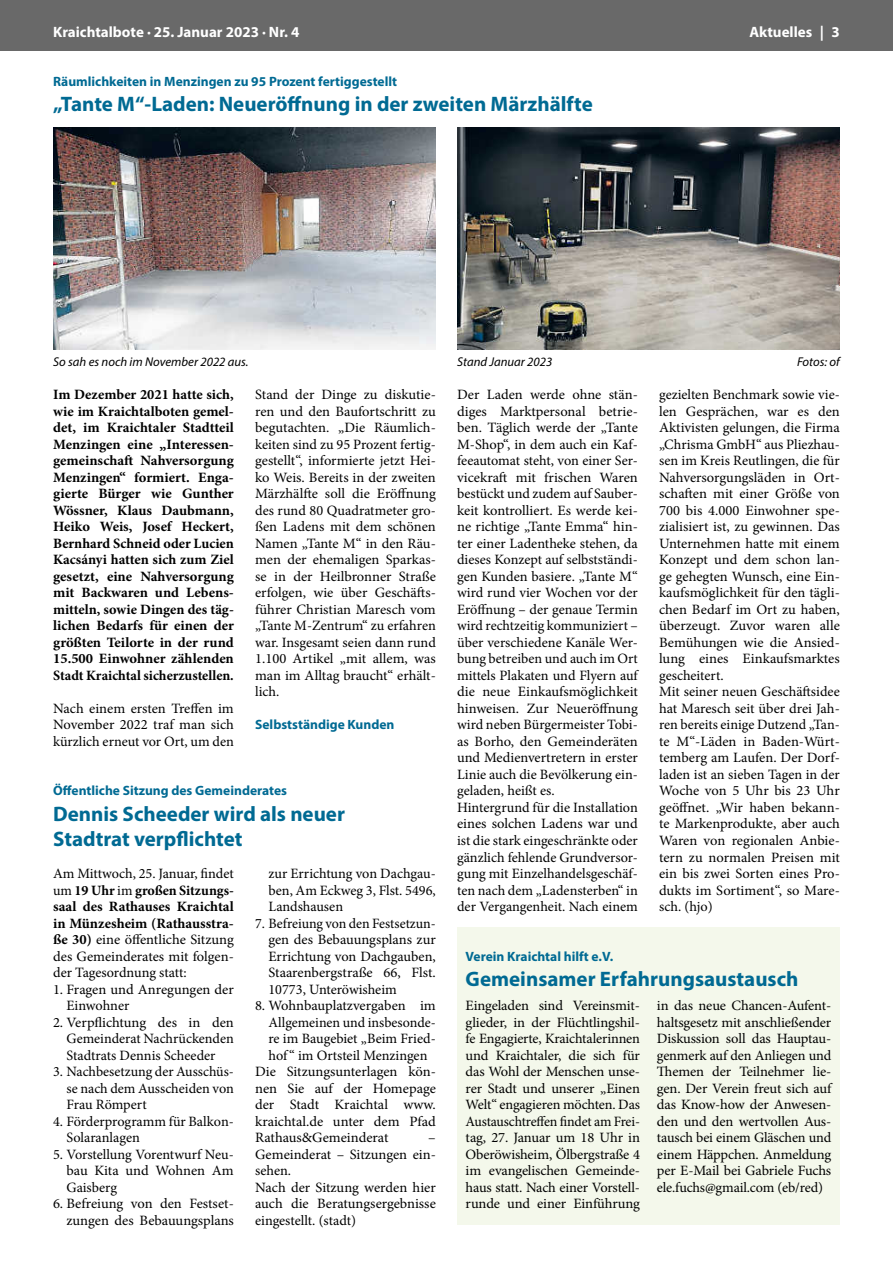
<style>
.page{position:relative;width:893px;height:1263px;background:#fff}
.page>*{position:absolute;margin:0;border:0;box-sizing:border-box;transform-origin:0 0}
.t1{font:700 21px/25.2px "Myriad Pro";color:#006a93}
.t2{font:700 15px "Myriad Pro";color:#fff}
.t3{font:14.25px/16.5px "Minion Pro";color:#000;text-align:justify}
.t4{font:700 14.25px/16.5px "Minion Pro";color:#000;text-align:justify}
.t5{font:700 13.5px "Myriad Pro";color:#006a93}
.t6{font:italic 12.75px "Myriad Pro";color:#000}
.s1{font-weight:700}
</style>
<div class="page">
<div style="left:0;top:0;width:893px;height:51px;background:#696969"></div>
<img style="left:53px;top:127px;width:383px;height:223px">
<img style="left:457px;top:127px;width:383px;height:223px">
<div style="left:457px;top:927px;width:383px;height:298px;background:#f4f8eb"></div>
<p class="t2" style="left:53px;top:22px;width:248px">Kraichtalbote · 25. Januar 2023 · Nr. 4</p>
<p class="t2" style="left:749px;top:22px;width:92px">Aktuelles | 3</p>
<p class="t5" style="left:53px;top:73px;width:345px">Räumlichkeiten in Menzingen zu 95 Prozent fertiggestellt</p>
<h1 class="t1" style="left:53px;top:91px;width:541px">„Tante M“-Laden: Neueröffnung in der zweiten Märzhälfte</h1>
<p class="t6" style="left:53px;top:354px;width:197px">So sah es noch im November 2022 aus.</p>
<p class="t6" style="left:457px;top:354px;width:97px">Stand Januar 2023</p>
<p class="t6" style="left:797px;top:354px;width:44px">Fotos: of</p>
<p class="t4" style="left:53px;top:386px;width:182px">Im Dezember 2021 hatte sich, wie im Kraichtalboten gemel&shy;det, im Kraichtaler Stadtteil Menzingen eine „Interessen&shy;gemeinschaft Nahversorgung Menzingen“ formiert. Enga&shy;gierte Bürger wie Gunther Wössner, Klaus Daubmann, Heiko Weis, Josef Heckert, Bernhard Schneid oder Lucien Kacsányi hatten sich zum Ziel gesetzt, eine Nahversorgung mit Backwaren und Lebens&shy;mitteln, sowie Dingen des täg&shy;lichen Bedarfs für einen der größten Teilorte in der rund 15.500 Einwohner zählenden Stadt Kraichtal sicherzustellen.</p>
<p class="t3" style="left:53px;top:700px;width:182px">Nach einem ersten Treffen im November 2022 traf man sich kürzlich erneut vor Ort, um den</p>
<p class="t3" style="left:255px;top:387px;width:182px">Stand der Dinge zu diskutie&shy;ren und den Baufortschritt zu begutachten. „Die Räumlich&shy;keiten sind zu 95 Prozent fertig&shy;gestellt“, informierte jetzt Hei&shy;ko Weis. Bereits in der zweiten Märzhälfte soll die Eröffnung des rund 80 Quadratmeter gro&shy;ßen Ladens mit dem schönen Namen „Tante M“ in den Räu&shy;men der ehemaligen Sparkas&shy;se in der Heilbronner Straße erfolgen, wie über Geschäfts&shy;führer Christian Maresch vom „Tante M-Zentrum“ zu erfahren war. Insgesamt seien dann rund 1.100 Artikel „mit allem, was man im Alltag braucht“ erhält&shy;lich.</p>
<p class="t5" style="left:255px;top:716px;width:141px">Selbstständige Kunden</p>
<p class="t5" style="left:53px;top:782px;width:235px">Öffentliche Sitzung des Gemeinderates</p>
<h1 class="t1" style="left:53px;top:800px;width:293px">Dennis Scheeder wird als neuer<br>Stadtrat verpflichtet</h1>
<p class="t3" style="left:53px;top:865px;width:182px">Am Mittwoch, 25. Januar, findet um <span class="s1">19 Uhr</span> im <span class="s1">großen Sitzungs&shy;saal des Rathauses Kraichtal in Münzesheim (Rathausstra&shy;ße 30)</span> eine öffentliche Sitzung des Gemeinderates mit folgen&shy;der Tagesordnung statt:</p>
<p class="t3" style="left:66px;top:981px;width:169px;text-indent:-13px">1. Fragen und Anregungen der<br>Einwohner</p>
<p class="t3" style="left:66px;top:1014px;width:169px;text-indent:-13px">2. Verpflichtung des in den Gemeinderat Nachrückenden Stadtrats Dennis Scheeder</p>
<p class="t3" style="left:66px;top:1063px;width:169px;text-indent:-13px">3. Nachbesetzung der Ausschüs&shy;se nach dem Ausscheiden von Frau Römpert</p>
<p class="t3" style="left:66px;top:1113px;width:169px;text-indent:-13px">4. Förderprogramm für Balkon-<br>Solaranlagen</p>
<p class="t3" style="left:66px;top:1146px;width:169px;text-indent:-13px">5. Vorstellung Vorentwurf Neu&shy;bau Kita und Wohnen Am Gaisberg</p>
<p class="t3" style="left:53px;top:1195px;width:182px;text-align:right">6. Befreiung von den Festset&shy;zungen des Bebauungsplans</p>
<p class="t3" style="left:268px;top:865px;width:169px">zur Errichtung von Dachgau&shy;ben, Am Eckweg 3, Flst. 5496, Landshausen</p>
<p class="t3" style="left:268px;top:915px;width:169px;text-indent:-13px">7. Befreiung von den Festsetzun&shy;gen des Bebauungsplans zur Errichtung von Dachgauben, Staarenbergstraße 66, Flst.<br>10773, Unteröwisheim</p>
<p class="t3" style="left:255px;top:997px;width:182px">8. Wohnbauplatzvergaben im</p>
<p class="t3" style="left:268px;top:1014px;width:169px">Allgemeinen und insbesonde-</p>
<p class="t3" style="left:268px;top:1030px;width:169px">re im Baugebiet „Beim Fried-</p>
<p class="t3" style="left:268px;top:1047px;width:161px">hof “ im Ortsteil Menzingen</p>
<p class="t3" style="left:255px;top:1063px;width:182px">Die Sitzungsunterlagen kön-</p>
<p class="t3" style="left:255px;top:1080px;width:182px">nen Sie auf der Homepage</p>
<p class="t3" style="left:255px;top:1096px;width:182px">der Stadt Kraichtal www.</p>
<p class="t3" style="left:255px;top:1113px;width:182px">kraichtal.de unter dem Pfad</p>
<p class="t3" style="left:255px;top:1129px;width:135px">Rathaus&amp;Gemeinderat</p>
<p class="t3" style="left:255px;top:1129px;width:182px;text-align:left;text-indent:173px">–<br>Gemeinderat – Sitzungen ein&shy;sehen.<br>Nach der Sitzung werden hier auch die Beratungsergebnisse eingestellt. (stadt)</p>
<p class="t3" style="left:457px;top:387px;width:182px;text-align:left">Der Laden werde ohne stän&shy;diges Marktpersonal betrie&shy;ben. Täglich werde der „Tante<br>M-Shop“, in dem auch ein Kaf&shy;feeautomat steht, von einer Ser&shy;vicekraft mit frischen Waren bestückt und zudem auf Sauber&shy;keit kontrolliert. Es werde kei&shy;ne richtige „Tante Emma“ hin&shy;ter einer Ladentheke stehen, da dieses Konzept auf selbstständi&shy;gen Kunden basiere. „Tante M“ wird rund vier Wochen vor der<br>Eröffnung – der genaue Termin wird rechtzeitig kommuniziert – über verschiedene Kanäle Wer&shy;bung betreiben und auch im Ort mittels Plakaten und Flyern auf die neue Einkaufsmöglichkeit hinweisen. Zur Neueröffnung wird neben Bürgermeister Tobi&shy;as Borho, den Gemeinderäten und Medienvertretern in erster<br>Linie auch die Bevölkerung ein&shy;geladen, heißt es.<br>Hintergrund für die Installation eines solchen Ladens war und ist die stark eingeschränkte oder gänzlich fehlende Grundversor&shy;gung mit Einzelhandelsgeschäf&shy;ten nach dem „Ladensterben“ in der Vergangenheit. Nach einem</p>
<p class="t3" style="left:659px;top:387px;width:182px;text-align:left">gezielten Benchmark sowie vie&shy;len Gesprächen, war es den<br>Aktivisten gelungen, die Firma „Chrisma GmbH“ aus Pliezhau&shy;sen im Kreis Reutlingen, die für<br>Nahversorgungsläden in Ort&shy;schaften mit einer Größe von<br>700 bis 4.000 Einwohner spe&shy;zialisiert ist, zu gewinnen. Das<br>Unternehmen hatte mit einem<br>Konzept und dem schon lan&shy;ge gehegten Wunsch, eine Ein&shy;kaufsmöglichkeit für den tägli&shy;chen Bedarf im Ort zu haben, überzeugt. Zuvor waren alle<br>Bemühungen wie die Ansied&shy;lung eines Einkaufsmarktes gescheitert.<br>Mit seiner neuen Geschäftsidee hat Maresch seit über drei Jah&shy;ren bereits einige Dutzend „Tan&shy;te M“-Läden in Baden-Würt&shy;temberg am Laufen. Der Dorf&shy;laden ist an sieben Tagen in der<br>Woche von 5 Uhr bis 23 Uhr geöffnet. „Wir haben bekann&shy;te Markenprodukte, aber auch<br>Waren von regionalen Anbie&shy;tern zu normalen Preisen mit ein bis zwei Sorten eines Pro&shy;dukts im Sortiment“, so Mare&shy;sch. (hjo)</p>
<p class="t5" style="left:466px;top:947px;width:149px">Verein Kraichtal hilft e.V.</p>
<h1 class="t1" style="left:466px;top:965px;width:334px">Gemeinsamer Erfahrungsaustausch</h1>
<p class="t3" style="left:466px;top:997px;width:176px">Eingeladen sind Vereinsmit&shy;glieder, in der Flüchtlingshil&shy;fe Engagierte, Kraichtalerinnen und Kraichtaler, die sich für das Wohl der Menschen unse&shy;rer Stadt und unserer „Einen Welt“ engagieren möchten. Das Austauschtreffen findet am Frei&shy;tag, 27. Januar um 18 Uhr in Oberöwisheim, Ölbergstraße 4 im evangelischen Gemeinde&shy;haus statt. Nach einer Vorstell&shy;runde und einer Einführung</p>
<p class="t3" style="left:657px;top:997px;width:176px">in das neue Chancen-Aufent&shy;haltsgesetz mit anschließender Diskussion soll das Hauptau&shy;genmerk auf den Anliegen und Themen der Teilnehmer lie&shy;gen. Der Verein freut sich auf das Know-how der Anwesen&shy;den und den wertvollen Aus&shy;tausch bei einem Gläschen und einem Häppchen. Anmeldung per E-Mail bei Gabriele Fuchs ele.fuchs@gmail.com (eb/red)</p>
</div>
